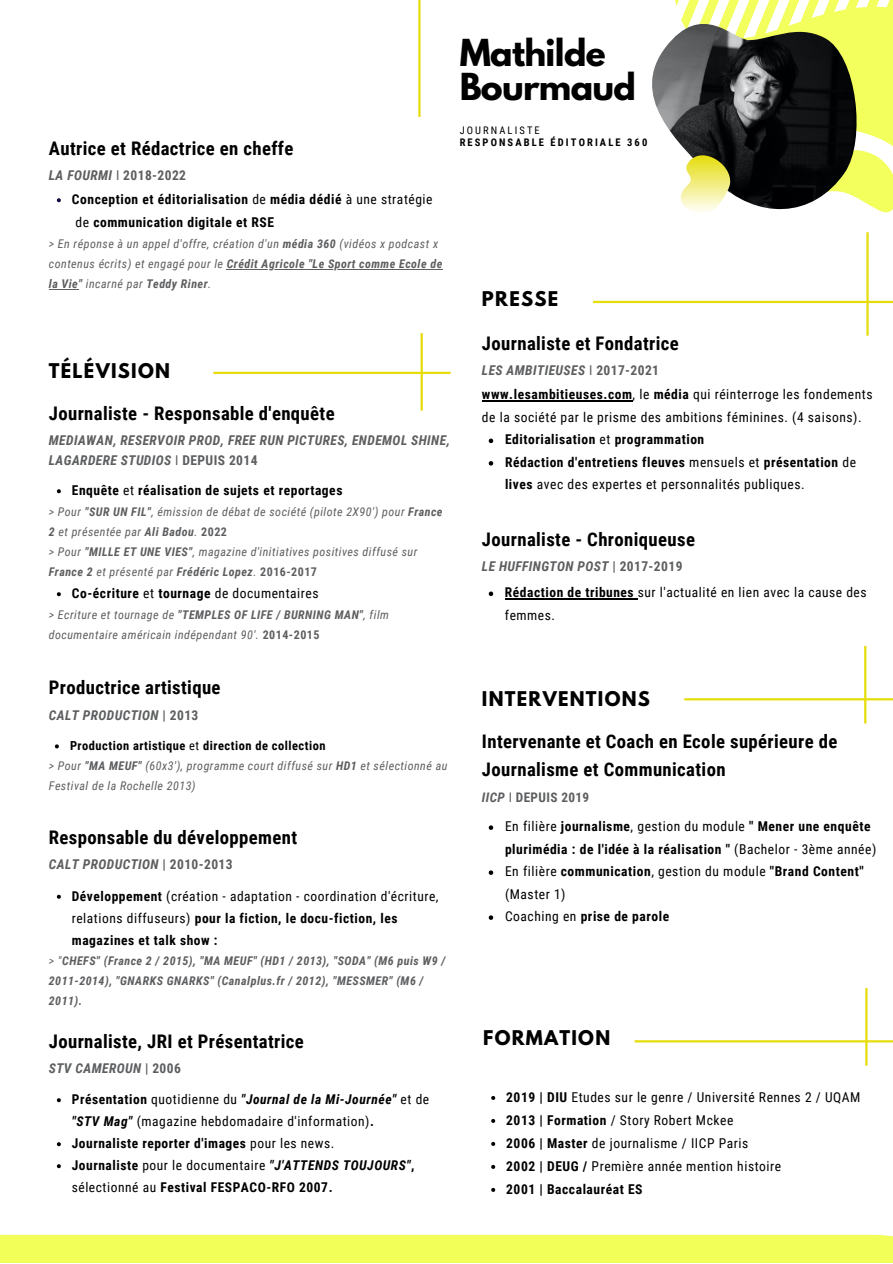
<style>
.page{position:relative;width:893px;height:1264px;background:#fff}
.page>*{position:absolute;margin:0;border:0;box-sizing:border-box;transform-origin:0 0}
.t1{font:700 33px/33.8px "League Spartan";letter-spacing:-.02em;color:#000}
.t2{font:700 18.75px/28px "Roboto Condensed";letter-spacing:.02em;color:#010101}
.t3{font:700 18px "League Spartan";letter-spacing:.07em;color:#010101}
.t4{font:700 18px "League Spartan";letter-spacing:.07em;color:#000}
.t5{font:700 13.5px/22.5px "Roboto Condensed";letter-spacing:.04em;color:#010101}
.t6{font:13.5px/23px "Roboto Condensed";letter-spacing:.04em;color:#010101}
.t7{font:italic 700 13.5px/20.2px "Roboto Condensed";letter-spacing:.03em;color:#5d5e60}
.t8{font:700 13.2px "Roboto Condensed";letter-spacing:.03em;color:#5d5e60}
.t9{font:700 12.45px "Roboto Condensed";letter-spacing:.04em;color:#010101}
.t10{font:italic 12px/20px "Roboto Condensed";letter-spacing:.04em;color:#5d5e60}
.t11{font:italic 700 12px/20px "Roboto Condensed";letter-spacing:.04em;color:#5d5e60}
.t12{font:700 10.5px "Roboto Condensed";letter-spacing:.2em;color:#010101}
.t13{font:10.5px "Roboto Condensed";letter-spacing:.2em;color:#010101}
.s1{font-style:italic;color:#5d5e60}
.s2{font-weight:400;color:#5d5e60}
.s3{color:#5d5e60}
.s4{font-weight:400}
.s5{font-weight:700}
.s6{font-weight:400;font-style:normal}
.s7{font-style:normal}
.s8{font-weight:700;font-style:normal}
.s9{font-weight:700;font-style:italic}
.s10{font-weight:700;font-style:italic;color:#5d5e60}
.s11{font-weight:700;color:#5d5e60}
.s12{font-style:italic}
</style>
<div class="page">
<svg style="left:491px;top:1096px;width:4px;height:3px"></svg>
<svg style="left:491px;top:1118px;width:4px;height:4px"></svg>
<svg style="left:491px;top:1141px;width:4px;height:4px"></svg>
<svg style="left:491px;top:1164px;width:4px;height:4px"></svg>
<svg style="left:491px;top:1187px;width:4px;height:4px"></svg>
<svg style="left:488px;top:438px;width:5px;height:5px"></svg>
<svg style="left:488px;top:461px;width:5px;height:4px"></svg>
<hr style="left:482px;top:400px;width:150px;height:1px;background:#010101">
<svg style="left:488px;top:591px;width:5px;height:5px"></svg>
<hr style="left:505px;top:598px;width:129px;height:1px;background:#010101">
<svg style="left:488px;top:825px;width:5px;height:5px"></svg>
<svg style="left:488px;top:870px;width:5px;height:4px"></svg>
<svg style="left:488px;top:915px;width:5px;height:4px"></svg>
<svg style="left:628px;top:256px;width:264px;height:78px"></svg>
<svg style="left:675px;top:0;width:217px;height:210px;fill:#f2ff5c"></svg>
<svg style="left:791px;top:124px;width:101px;height:132px"></svg>
<img style="left:652px;top:24px;width:204px;height:185px">
<svg style="left:680px;top:155px;width:50px;height:57px"></svg>
<svg style="left:57px;top:1098px;width:4px;height:4px"></svg>
<svg style="left:57px;top:1142px;width:4px;height:4px"></svg>
<svg style="left:57px;top:1164px;width:4px;height:4px"></svg>
<svg style="left:57px;top:894px;width:4px;height:4px"></svg>
<svg style="left:57px;top:489px;width:4px;height:4px"></svg>
<svg style="left:57px;top:592px;width:4px;height:4px"></svg>
<svg style="left:55px;top:744px;width:4px;height:4px"></svg>
<svg style="left:57px;top:198px;width:4px;height:4px"></svg>
<hr style="left:227px;top:269px;width:78px;height:1px;background:#5d5e60">
<hr style="left:308px;top:269px;width:51px;height:1px;background:#5d5e60">
<hr style="left:359px;top:269px;width:84px;height:1px;background:#5d5e60">
<svg style="left:49px;top:289px;width:29px;height:1px"></svg>
<hr style="left:213px;top:372px;width:237px;height:2px;background:#e6dd0a">
<hr style="left:420px;top:333px;width:3px;height:78px;background:#e6dd0a">
<hr style="left:418px;top:0;width:2px;height:117px;background:#e6dd0a">
<hr style="left:866px;top:232px;width:2px;height:104px;background:#e6dd0a">
<hr style="left:593px;top:301px;width:299px;height:2px;background:#e6dd0a">
<hr style="left:864px;top:646px;width:2px;height:77px;background:#e6dd0a">
<hr style="left:684px;top:698px;width:208px;height:2px;background:#e6dd0a">
<hr style="left:865px;top:988px;width:2px;height:77px;background:#e6dd0a">
<hr style="left:634px;top:1040px;width:258px;height:2px;background:#e6dd0a">
<div style="left:0;top:1234px;width:892px;height:28px;background:#f2ff59"></div>
<h2 class="t2" style="left:49px;top:134px;width:246px">Autrice et Rédactrice en cheffe</h2>
<p class="t5" style="left:72px;top:163px;width:362px;line-height:24.6px;text-indent:-23px"><span class="s1">LA FOURMI</span> <span class="s2">I</span> <span class="s3">2018-2022<br></span>Conception et éditorialisation <span class="s4">de</span> média dédié <span class="s4">à une stratégie</span></p>
<p class="t5" style="left:76px;top:211px;width:200px"><span class="s4">de</span> communication digitale et RSE</p>
<p class="t10" style="left:49px;top:234px;width:395px">&gt; En réponse à un appel d'offre, création d'un <span class="s5">média 360</span> (vidéos x podcast x contenus écrits) et engagé pour le <span class="s5">Crédit Agricole "Le Sport comme Ecole de la Vie"</span> incarné par <span class="s5">Teddy Riner</span>.</p>
<h3 class="t3" style="left:49px;top:361px;width:122px">TÉLÉVISION</h3>
<h2 class="t2" style="left:49px;top:399px;width:287px">Journaliste - Responsable d'enquête</h2>
<p class="t7" style="left:49px;top:430px;width:402px">MEDIAWAN, RESERVOIR PROD, FREE RUN PICTURES, ENDEMOL SHINE,<br>LAGARDERE STUDIOS <span class="s6">I</span> <span class="s7">DEPUIS 2014</span></p>
<p class="t5" style="left:72px;top:479px;width:272px">Enquête <span class="s4">et</span> réalisation de sujets et reportages</p>
<p class="t10" style="left:49px;top:502px;width:395px">&gt; Pour <span class="s5">"SUR UN FIL"</span>, émission de débat de société (pilote 2X90') pour <span class="s5">France 2</span> et présentée par <span class="s5">Ali Badou</span>. <span class="s8">2022<br></span>&gt; Pour <span class="s5">"MILLE ET UNE VIES"</span>, magazine d'initiatives positives diffusé sur <span class="s5">France 2</span> et présenté par <span class="s5">Frédéric Lopez</span>. <span class="s8">2016-2017</span></p>
<p class="t10" style="left:49px;top:605px;width:341px">&gt; Ecriture et tournage de <span class="s5">"TEMPLES OF LIFE / BURNING MAN"</span>, film documentaire américain indépendant 90'. <span class="s8">2014-2015</span></p>
<h2 class="t2" style="left:49px;top:674px;width:173px">Productrice artistique</h2>
<p class="t7" style="left:49px;top:705px;width:151px">CALT PRODUCTION <span class="s7">| 2013</span></p>
<p class="t9" style="left:70px;top:738px;width:257px">Production artistique <span class="s4">et</span> direction de collection</p>
<p class="t10" style="left:49px;top:756px;width:400px">&gt; Pour <span class="s5">"MA MEUF"</span> (60x3'), programme court diffusé sur <span class="s5">HD1</span> et sélectionné au<br>Festival de la Rochelle 2013)</p>
<p class="t5" style="left:72px;top:582px;width:248px">Co-écriture <span class="s4">et</span> tournage <span class="s4">de documentaires</span></p>
<h2 class="t2" style="left:49px;top:823px;width:250px">Responsable du développement</h2>
<p class="t7" style="left:49px;top:854px;width:185px">CALT PRODUCTION <span class="s7">| 2010-2013</span></p>
<p class="t5" style="left:72px;top:885px;width:368px;line-height:22px">Développement <span class="s4">(création - adaptation - coordination d'écriture, relations diffuseurs)</span> pour la fiction, le docu-fiction, les magazines et talk show :</p>
<p class="t11" style="left:49px;top:950px;width:398px"><span class="s4">&gt; "</span>CHEFS" (France 2 / 2015), "MA MEUF" (HD1 / 2013), "SODA" (M6 puis W9 /<br>2011-2014), "GNARKS GNARKS" (Canalplus.fr / 2012), "MESSMER" (M6 /<br>2011).</p>
<h2 class="t2" style="left:49px;top:1027px;width:256px">Journaliste, JRI et Présentatrice</h2>
<p class="t7" style="left:49px;top:1058px;width:133px">STV CAMEROUN <span class="s7">| 2006</span></p>
<p class="t6" style="left:72px;top:1088px;width:359px;line-height:22px"><span class="s5">Présentation</span> quotidienne du <span class="s9">"Journal de la Mi-Journée"</span> et de <span class="s9">"STV Mag"</span> (magazine hebdomadaire d'information)<span class="s5">.<br>Journaliste reporter d'images</span> pour les news.<br><span class="s5">Journaliste</span> pour le documentaire <span class="s9">"J'ATTENDS TOUJOURS"</span><span class="s5">, </span>sélectionné au <span class="s5">Festival FESPACO-RFO 2007.</span></p>
<h1 class="t1" style="left:459px;top:40px;width:178px">Mathilde<br>Bourmaud</h1>
<p class="t13" style="left:459px;top:124px;width:82px">JOURNALISTE</p>
<p class="t12" style="left:459px;top:137px;width:189px">RESPONSABLE ÉDITORIALE 360</p>
<h3 class="t4" style="left:482px;top:289px;width:78px">PRESSE</h3>
<h2 class="t2" style="left:482px;top:330px;width:198px">Journaliste et Fondatrice</h2>
<p class="t7" style="left:482px;top:360px;width:179px">LES AMBITIEUSES <span class="s6">I</span> <span class="s7">2017-2021</span></p>
<p class="t6" style="left:482px;top:383px;width:392px;line-height:22.5px"><span class="s5">www.lesambitieuses.com</span>, le <span class="s5">média</span> qui réinterroge les fondements de la société par le prisme des ambitions féminines. (4 saisons).</p>
<p class="t5" style="left:505px;top:428px;width:352px">Editorialisation <span class="s4">et</span> programmation<br>Rédaction d'entretiens fleuves <span class="s4">mensuels et</span> présentation <span class="s4">de </span>lives <span class="s4">avec des expertes et personnalités publiques.</span></p>
<h2 class="t2" style="left:482px;top:525px;width:214px">Journaliste - Chroniqueuse</h2>
<p class="t6" style="left:505px;top:553px;width:363px;line-height:26.4px;text-indent:-23px"><span class="s10">LE HUFFINGTON POST</span> <span class="s11">| 2017-2019<br></span><span class="s5">Rédaction de tribunes</span> sur l'actualité en lien avec la cause des</p>
<p class="t6" style="left:505px;top:603px;width:52px">femmes.</p>
<h3 class="t3" style="left:482px;top:690px;width:169px">INTERVENTIONS</h3>
<h2 class="t2" style="left:482px;top:727px;width:357px">Intervenante et Coach en Ecole supérieure de<br>Journalisme et Communication</h2>
<p class="t8" style="left:482px;top:789px;width:109px"><span class="s12">IICP</span> <span class="s4">I</span> DEPUIS 2019</p>
<p class="t5" style="left:505px;top:815px;width:373px"><span class="s4">En filière</span> journalisme<span class="s4">, gestion du module</span> " Mener une enquête plurimédia : de l'idée à la réalisation " <span class="s4">(Bachelor - 3ème année)<br>En filière</span> communication<span class="s4">, gestion du module</span> "Brand Content" <span class="s4">(Master 1)<br>Coaching en</span> prise de parole</p>
<h3 class="t3" style="left:483px;top:1028px;width:128px">FORMATION</h3>
<p class="t6" style="left:506px;top:1085px;width:356px"><span class="s5">2019 | DIU</span> Etudes sur le genre / Université Rennes 2 / UQAM <span class="s5">2013 | Formation</span> / Story Robert Mckee<br><span class="s5">2006 | Master</span> de journalisme / IICP Paris<br><span class="s5">2002 | DEUG /</span> Première année mention histoire<br><span class="s5">2001 | Baccalauréat ES</span></p>
</div>
